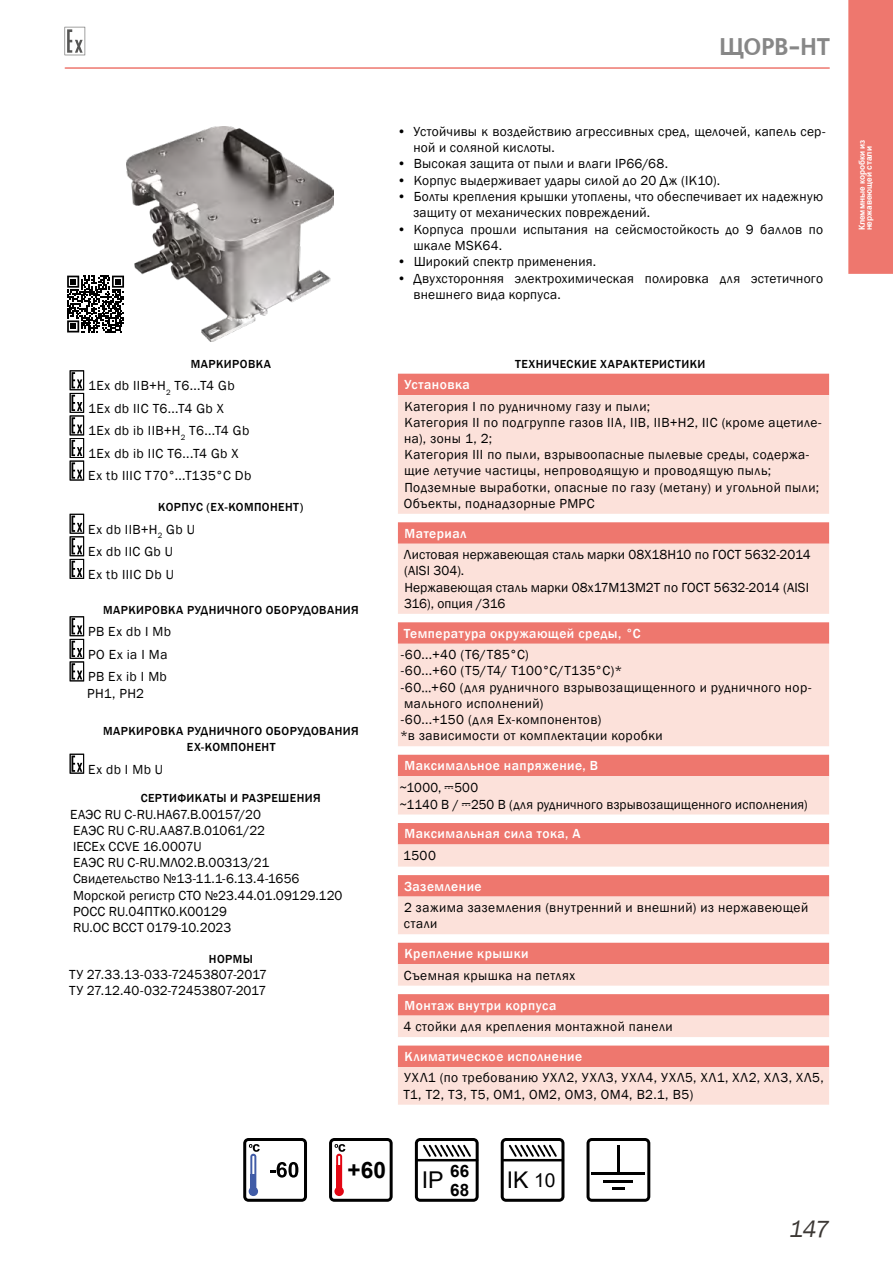
<style>
.page{position:relative;width:893px;height:1263px;background:#fff}
.page>*{position:absolute;margin:0;border:0;box-sizing:border-box;transform-origin:0 0}
.t1{font:24px "Free Set Bold Cyrillic";letter-spacing:-.01em;color:#878787;scale:.96 1}
.t2{font:italic 24px "Franklin Gothic";color:#3c3835}
.t3{font:23.1px "Arial";color:#000}
.text_tablica{font:22.95px "Arial";color:#000}
.t4{font:700 22.65px "Arial";color:#000}
.t5{font:19.2px "Arial";color:#000}
.t6{font:700 17.1px "Arial";color:#000}
.text_left{font:13.5px/16.2px "Franklin Gothic";letter-spacing:.025em;color:#000}
.text_left-2{font:500 13.5px "Franklin Gothic";letter-spacing:.035em;color:#fff}
.text_left-3{font:13.5px/16.2px "Franklin Gothic";letter-spacing:.005em;color:#000}
.text_left-4{font:13.5px "Franklin Gothic";color:#000}
.text{font:13.5px "Franklin Gothic";letter-spacing:.035em;color:#000}
.zagokovok_texta{font:500 12px/16.2px "Franklin Gothic";letter-spacing:.035em;color:#000;text-align:center}
.t7{font:700 8.25px/6.8px "Arial";color:#fff}
.s1{font-family:"tok"}
.s2{font-size:22.5px}
</style>
<div class="page">
<svg style="left:65px;top:27px;width:20px;height:28px"></svg>
<hr style="left:65px;top:67px;width:764px;height:2px;background:#ee776e">
<div style="left:848px;top:0;width:45px;height:274px;background:#ee776e"></div>
<img style="left:126px;top:126px;width:208px;height:215px">
<svg style="left:70px;top:370px;width:14px;height:110px"></svg>
<svg style="left:70px;top:514px;width:14px;height:65px"></svg>
<svg style="left:70px;top:616px;width:14px;height:65px"></svg>
<svg style="left:70px;top:754px;width:14px;height:20px"></svg>
<div style="left:398px;top:374px;width:431px;height:21px;background:#ee776e"></div>
<svg style="left:398px;top:395px;width:431px;height:710px;background:#f8cac3"></svg>
<svg style="left:586px;top:1138px;width:64px;height:64px"></svg>
<svg style="left:243px;top:1138px;width:64px;height:64px"></svg>
<svg style="left:329px;top:1138px;width:64px;height:64px"></svg>
<svg style="left:501px;top:1138px;width:63px;height:64px"></svg>
<svg style="left:415px;top:1138px;width:64px;height:64px"></svg>
<div style="left:64px;top:272px;width:63px;height:64px;background:#fff"></div>
<svg style="left:67px;top:276px;width:57px;height:57px"></svg>
<h1 class="t1" style="left:719px;top:33px;width:117px">ЩОРВ-НТ</h1>
<p class="zagokovok_texta" style="left:191px;top:356px;width:82px">МАРКИРОВКА</p>
<p class="text_left" style="left:88px;top:378px;width:148px">1Ex db IIB+H<sub>2</sub> T6...T4 Gb</p>
<p class="text_left" style="left:88px;top:400px;width:137px">1Ex db IIC T6...T4 Gb X</p>
<p class="text_left" style="left:88px;top:423px;width:163px">1Ex db ib IIB+H<sub>2</sub> T6...T4 Gb</p>
<p class="text_left" style="left:88px;top:446px;width:152px">1Ex db ib IIC T6...T4 Gb X</p>
<p class="text_left" style="left:88px;top:468px;width:165px">Ex tb IIIC T70°...T135°С Db</p>
<p class="zagokovok_texta" style="left:158px;top:499px;width:147px">КОРПУС (ЕХ-КОМПОНЕНТ)</p>
<p class="text_left" style="left:88px;top:521px;width:108px">Ex db IIB+H<sub>2</sub> Gb U</p>
<p class="text" style="left:88px;top:543px;width:86px">Ex db IIС Gb U</p>
<p class="text" style="left:88px;top:566px;width:87px">Ex tb IIIC Db U</p>
<p class="zagokovok_texta" style="left:103px;top:602px;width:257px">МАРКИРОВКА РУДНИЧНОГО ОБОРУДОВАНИЯ</p>
<p class="text_left" style="left:88px;top:624px;width:84px">PB Ex db I Mb</p>
<p class="text_left" style="left:88px;top:646px;width:81px">PO Ex ia I Mа</p>
<p class="text_left" style="left:88px;top:669px;width:80px">PB Ex ib I Mb</p>
<p class="text_left" style="left:87px;top:685px;width:59px">РН1, РН2</p>
<p class="zagokovok_texta" style="left:103px;top:723px;width:257px">МАРКИРОВКА РУДНИЧНОГО ОБОРУДОВАНИЯ<br>EX-КОМПОНЕНТ</p>
<p class="text_left" style="left:88px;top:761px;width:77px">Ex db I Mb U</p>
<p class="zagokovok_texta" style="left:141px;top:790px;width:181px">СЕРТИФИКАТЫ И РАЗРЕШЕНИЯ</p>
<p class="text_left-4" style="left:70px;top:806px;width:192px">ЕАЭС RU C-RU.НА67.В.00157/20</p>
<p class="text_left-4" style="left:73px;top:822px;width:194px">ЕАЭС RU C-RU.AA87.В.01061/22</p>
<p class="text_left" style="left:73px;top:839px;width:130px">IECEx CCVE 16.0007U</p>
<p class="text_left-3" style="left:73px;top:855px;width:198px">ЕАЭС RU C-RU.МЛ02.В.00313/21</p>
<p class="text_left" style="left:73px;top:871px;width:228px">Свидетельство №13-11.1-6.13.4-1656</p>
<p class="text_left" style="left:73px;top:887px;width:271px">Морской регистр СТО №23.44.01.09129.120</p>
<p class="text_left" style="left:73px;top:903px;width:156px">РОСС RU.04ПТК0.К00129</p>
<p class="text_left-4" style="left:73px;top:919px;width:160px">RU.OC ВССТ 0179-10.2023</p>
<p class="zagokovok_texta" style="left:209px;top:951px;width:45px">НОРМЫ</p>
<p class="text_left-3" style="left:69px;top:966px;width:199px">ТУ 27.33.13-033-72453807-2017</p>
<p class="text_left-4" style="left:69px;top:982px;width:199px">ТУ 27.12.40-032-72453807-2017</p>
<p class="text_left" style="left:413px;top:123px;width:414px;text-indent:-16px">• Устойчивы к воздействию агрессивных сред, щелочей, капель сер&shy;ной и соляной кислоты.</p>
<p class="text_left" style="left:397px;top:156px;width:273px">• Высокая защита от пыли и влаги IP66/68.</p>
<p class="text_left" style="left:397px;top:172px;width:325px">• Корпус выдерживает удары силой до 20 Дж (IK10).</p>
<p class="text_left" style="left:413px;top:189px;width:411px;text-indent:-16px">• Болты крепления крышки утоплены, что обеспечивает их надежную защиту от механических повреждений.</p>
<p class="text_left" style="left:413px;top:221px;width:411px;text-indent:-16px">• Корпуса прошли испытания на сейсмостойкость до 9 баллов по шкале MSK64.</p>
<p class="text_left" style="left:397px;top:254px;width:201px">• Широкий спектр применения.</p>
<p class="text_left" style="left:413px;top:270px;width:411px;text-indent:-16px">• Двухсторонняя электрохимическая полировка для эстетичного внешнего вида корпуса.</p>
<p class="zagokovok_texta" style="left:515px;top:356px;width:192px">ТЕХНИЧЕСКИЕ ХАРАКТЕРИСТИКИ</p>
<p class="text_left-2" style="left:404px;top:376px;width:67px">Установка</p>
<p class="text_left" style="left:404px;top:398px;width:247px">Категория I по рудничному газу и пыли;</p>
<p class="text_left" style="left:404px;top:414px;width:419px">Категория II по подгруппе газов IIA, IIB, IIB+H2, IIC (кроме ацетиле&shy;на), зоны 1, 2;</p>
<p class="text_left" style="left:404px;top:447px;width:407px">Категория III по пыли, взрывоопасные пылевые среды, содержа&shy;щие летучие частицы, непроводящую и проводящую пыль;</p>
<p class="text_left" style="left:404px;top:479px;width:416px">Подземные выработки, опасные по газу (метану) и угольной пыли;</p>
<p class="text_left" style="left:404px;top:495px;width:192px">Объекты, поднадзорные РМРС</p>
<p class="text_left-2" style="left:405px;top:525px;width:63px">Материал</p>
<p class="text_left" style="left:404px;top:547px;width:408px">Листовая нержавеющая сталь марки 08Х18Н10 по ГОСТ 5632-2014 (AISI 304).</p>
<p class="text_left-3" style="left:404px;top:579px;width:406px">Нержавеющая сталь марки 08х17М13М2Т по ГОСТ 5632-2014 (AISI<br>316), опция /316</p>
<p class="text_left-2" style="left:404px;top:625px;width:238px">Температура окружающей среды, °С</p>
<p class="text_left" style="left:401px;top:647px;width:130px">-60...+40 (Т6/Т85°С)</p>
<p class="text_left" style="left:401px;top:663px;width:223px">-60...+60 (Т5/Т4/ Т100°С/Т135°С)*</p>
<p class="text_left" style="left:401px;top:679px;width:412px">-60…+60 (для рудничного взрывозащищенного и рудничного нор&shy;мального исполнений)</p>
<p class="text_left" style="left:401px;top:712px;width:202px">-60...+150 (для Ех-компонентов)</p>
<p class="text_left" style="left:400px;top:728px;width:264px">*в зависимости от комплектации коробки</p>
<p class="text_left-2" style="left:405px;top:757px;width:195px">Максимальное напряжение, В</p>
<p class="text_left" style="left:399px;top:780px;width:80px">~1000, <span class="s1">A</span>500</p>
<p class="text_left" style="left:399px;top:796px;width:410px">~1140 В / <span class="s1">A</span>250 В (для рудничного взрывозащищенного исполнения)</p>
<p class="text_left-2" style="left:405px;top:826px;width:178px">Максимальная сила тока, А</p>
<p class="text_left" style="left:403px;top:848px;width:35px">1500</p>
<p class="text_left-2" style="left:404px;top:878px;width:79px">Заземление</p>
<p class="text_left" style="left:404px;top:900px;width:406px">2 зажима заземления (внутренний и внешний) из нержавеющей стали</p>
<p class="text_left-2" style="left:405px;top:945px;width:126px">Крепление крышки</p>
<p class="text_left" style="left:404px;top:967px;width:173px">Съемная крышка на петлях</p>
<p class="text_left-2" style="left:405px;top:997px;width:153px">Монтаж внутри корпуса</p>
<p class="text_left" style="left:403px;top:1019px;width:271px">4 стойки для крепления монтажной панели</p>
<p class="text_left-2" style="left:405px;top:1048px;width:179px">Климатическое исполнение</p>
<p class="text_left" style="left:403px;top:1070px;width:422px">УХЛ1 (по требованию УХЛ2, УХЛ3, УХЛ4, УХЛ5, ХЛ1, ХЛ2, ХЛ3, ХЛ5,<br>Т1, Т2, Т3, Т5, OM1, OM2, OM3, OM4, В2.1, В5)</p>
<p class="t4" style="left:348px;top:1154px;width:40px"><span class="s2">+</span>60</p>
<h2 class="t3" style="left:422px;top:1164px;width:23px">IP</h2>
<p class="t6" style="left:450px;top:1159px;width:20px">66</p>
<p class="t6" style="left:450px;top:1178px;width:20px">68</p>
<p class="text_tablica" style="left:507px;top:1164px;width:23px">IK</p>
<p class="t5" style="left:534px;top:1167px;width:23px">10</p>
<h1 class="t2" style="left:789px;top:1214px;width:41px">147</h1>
<p class="t7" style="left:859px;top:230px;width:92px;rotate:-90deg">Клеммные коробки из нержавеющей стали</p>
</div>
